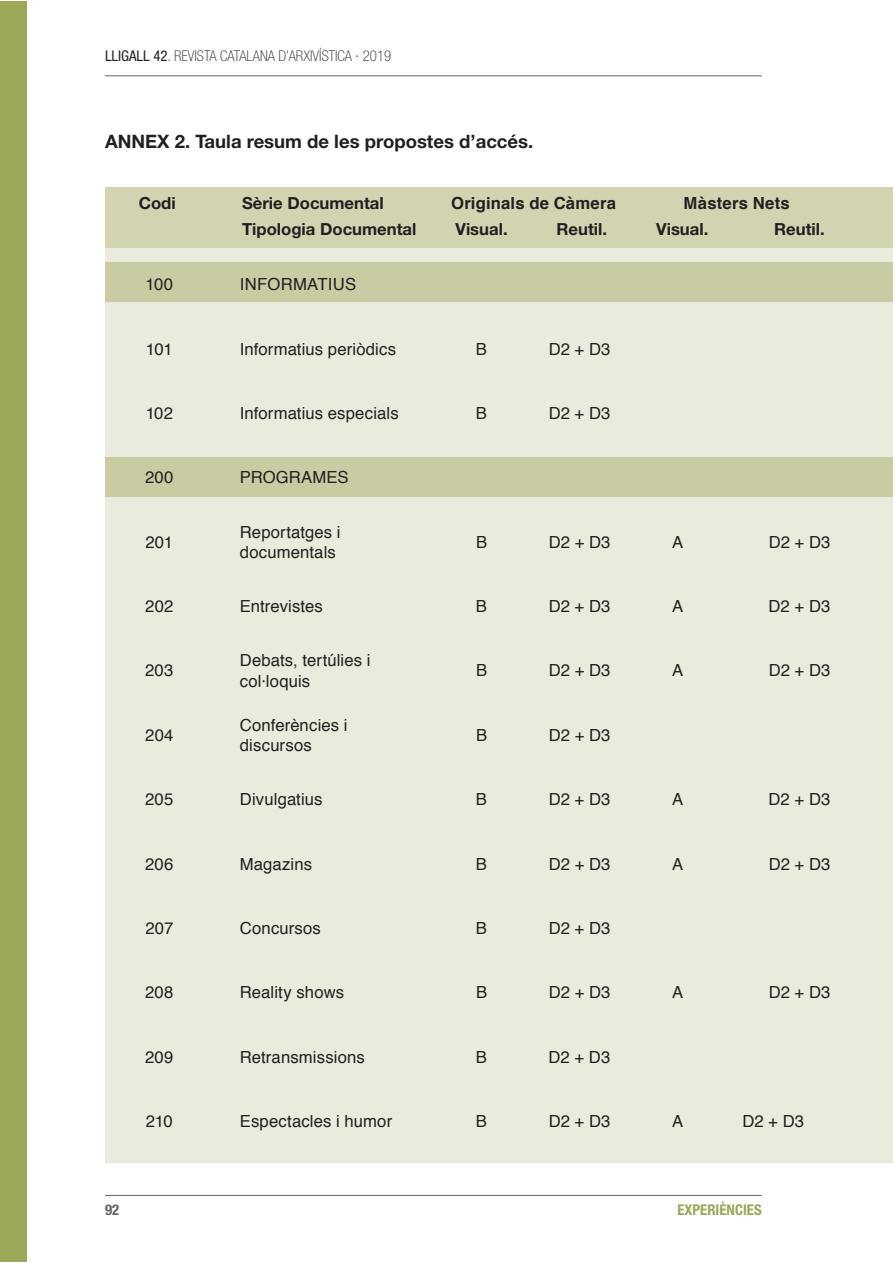
<style>
.page{position:relative;width:893px;height:1263px;background:#fff}
.page>*{position:absolute;margin:0;border:0;box-sizing:border-box;transform-origin:0 0}
.t1{font:700 18.45px "Helvetica Neue LT Std";color:#231f20}
.t2{font:16.65px/20.4px "Helvetica";letter-spacing:.005em;color:#231f20}
.t3{font:700 16.65px/26px "Helvetica Neue LT Std";color:#231f20}
.t4{font:700 16.65px "Helvetica";letter-spacing:.01em;color:#231f20}
.t5{font:100 condensed 14.85px "Helvetica Neue";color:#231f20}
.t6{font:700 condensed 14.85px "Helvetica Neue";color:#9ca757}
.t7{font:700 condensed 14.85px "Helvetica Neue";color:#636466}
.s1{font-weight:400}
</style>
<div class="page">
<hr style="left:105px;top:1195px;width:656px;height:1px;background:#636466">
<div style="left:0;top:1px;width:26px;height:1260px;background:#9ca757"></div>
<hr style="left:105px;top:75px;width:656px;height:1px;background:#636466">
<div style="left:105px;top:248px;width:787px;height:915px;background:#ebebdd"></div>
<div style="left:105px;top:263px;width:787px;height:39px;background:#c9cca3"></div>
<div style="left:105px;top:457px;width:787px;height:40px;background:#c9cca3"></div>
<div style="left:105px;top:188px;width:787px;height:60px;background:#d2d4b1"></div>
<p class="t5" style="left:105px;top:50px;width:288px"><span class="s1">LLIGALL 42</span>. REVISTA CATALANA D’ARXIVÍSTICA · 2019</p>
<p class="t1" style="left:105px;top:135px;width:430px">ANNEX 2. Taula resum de les propostes d’accés.</p>
<p class="t3" style="left:139px;top:191px;width:39px">Codi</p>
<p class="t3" style="left:242px;top:191px;width:176px">Sèrie Documental<br>Tipologia Documental</p>
<p class="t2" style="left:145px;top:276px;width:29px">100</p>
<p class="t2" style="left:240px;top:276px;width:118px">INFORMATIUS</p>
<p class="t4" style="left:451px;top:196px;width:166px">Originals de Càmera</p>
<p class="t4" style="left:683px;top:196px;width:108px">Màsters Nets</p>
<p class="t3" style="left:455px;top:217px;width:54px">Visual.</p>
<p class="t3" style="left:556px;top:217px;width:52px">Reutil.</p>
<p class="t3" style="left:656px;top:217px;width:54px">Visual.</p>
<p class="t3" style="left:774px;top:217px;width:52px">Reutil.</p>
<p class="t2" style="left:146px;top:340px;width:28px">101</p>
<p class="t2" style="left:240px;top:340px;width:158px">Informatius periòdics</p>
<p class="t2" style="left:476px;top:340px;width:13px">B</p>
<p class="t2" style="left:548px;top:340px;width:63px">D2 + D3</p>
<p class="t2" style="left:146px;top:404px;width:29px">102</p>
<p class="t2" style="left:240px;top:404px;width:160px">Informatius especials</p>
<p class="t2" style="left:476px;top:404px;width:13px">B</p>
<p class="t2" style="left:548px;top:404px;width:63px">D2 + D3</p>
<p class="t2" style="left:145px;top:469px;width:30px">200</p>
<p class="t2" style="left:240px;top:469px;width:110px">PROGRAMES</p>
<p class="t2" style="left:145px;top:533px;width:29px">201</p>
<p class="t2" style="left:240px;top:523px;width:102px">Reportatges i documentals</p>
<p class="t2" style="left:476px;top:533px;width:13px">B</p>
<p class="t2" style="left:548px;top:533px;width:63px">D2 + D3</p>
<p class="t2" style="left:672px;top:533px;width:13px">A</p>
<p class="t2" style="left:768px;top:533px;width:63px">D2 + D3</p>
<p class="t2" style="left:145px;top:597px;width:30px">202</p>
<p class="t2" style="left:240px;top:597px;width:84px">Entrevistes</p>
<p class="t2" style="left:476px;top:597px;width:13px">B</p>
<p class="t2" style="left:548px;top:597px;width:63px">D2 + D3</p>
<p class="t2" style="left:672px;top:597px;width:13px">A</p>
<p class="t2" style="left:768px;top:597px;width:63px">D2 + D3</p>
<p class="t2" style="left:145px;top:662px;width:30px">203</p>
<p class="t2" style="left:240px;top:652px;width:132px">Debats, tertúlies i col·loquis</p>
<p class="t2" style="left:476px;top:662px;width:13px">B</p>
<p class="t2" style="left:548px;top:662px;width:63px">D2 + D3</p>
<p class="t2" style="left:672px;top:662px;width:13px">A</p>
<p class="t2" style="left:768px;top:662px;width:63px">D2 + D3</p>
<p class="t2" style="left:145px;top:726px;width:30px">204</p>
<p class="t2" style="left:240px;top:716px;width:109px">Conferències i discursos</p>
<p class="t2" style="left:476px;top:726px;width:13px">B</p>
<p class="t2" style="left:548px;top:726px;width:63px">D2 + D3</p>
<p class="t2" style="left:145px;top:791px;width:30px">205</p>
<p class="t2" style="left:240px;top:791px;width:84px">Divulgatius</p>
<p class="t2" style="left:476px;top:791px;width:13px">B</p>
<p class="t2" style="left:548px;top:791px;width:63px">D2 + D3</p>
<p class="t2" style="left:672px;top:791px;width:13px">A</p>
<p class="t2" style="left:768px;top:791px;width:63px">D2 + D3</p>
<p class="t2" style="left:145px;top:855px;width:30px">206</p>
<p class="t2" style="left:240px;top:855px;width:74px">Magazins</p>
<p class="t2" style="left:476px;top:855px;width:13px">B</p>
<p class="t2" style="left:548px;top:855px;width:63px">D2 + D3</p>
<p class="t2" style="left:672px;top:855px;width:13px">A</p>
<p class="t2" style="left:768px;top:855px;width:63px">D2 + D3</p>
<p class="t2" style="left:145px;top:919px;width:29px">207</p>
<p class="t2" style="left:240px;top:919px;width:82px">Concursos</p>
<p class="t2" style="left:476px;top:919px;width:13px">B</p>
<p class="t2" style="left:548px;top:919px;width:63px">D2 + D3</p>
<p class="t2" style="left:145px;top:984px;width:30px">208</p>
<p class="t2" style="left:240px;top:984px;width:106px">Reality shows</p>
<p class="t2" style="left:476px;top:984px;width:13px">B</p>
<p class="t2" style="left:548px;top:984px;width:63px">D2 + D3</p>
<p class="t2" style="left:672px;top:984px;width:13px">A</p>
<p class="t2" style="left:768px;top:984px;width:63px">D2 + D3</p>
<p class="t2" style="left:145px;top:1048px;width:30px">209</p>
<p class="t2" style="left:240px;top:1048px;width:127px">Retransmissions</p>
<p class="t2" style="left:476px;top:1048px;width:13px">B</p>
<p class="t2" style="left:548px;top:1048px;width:63px">D2 + D3</p>
<p class="t2" style="left:146px;top:1112px;width:28px">210</p>
<p class="t2" style="left:240px;top:1112px;width:154px">Espectacles i humor</p>
<p class="t2" style="left:476px;top:1112px;width:13px">B</p>
<p class="t2" style="left:548px;top:1112px;width:63px">D2 + D3</p>
<p class="t2" style="left:672px;top:1112px;width:13px">A</p>
<p class="t2" style="left:742px;top:1112px;width:63px">D2 + D3</p>
<p class="t7" style="left:105px;top:1205px;width:16px">92</p>
<p class="t6" style="left:677px;top:1205px;width:86px">EXPERIÈNCIES</p>
</div>
